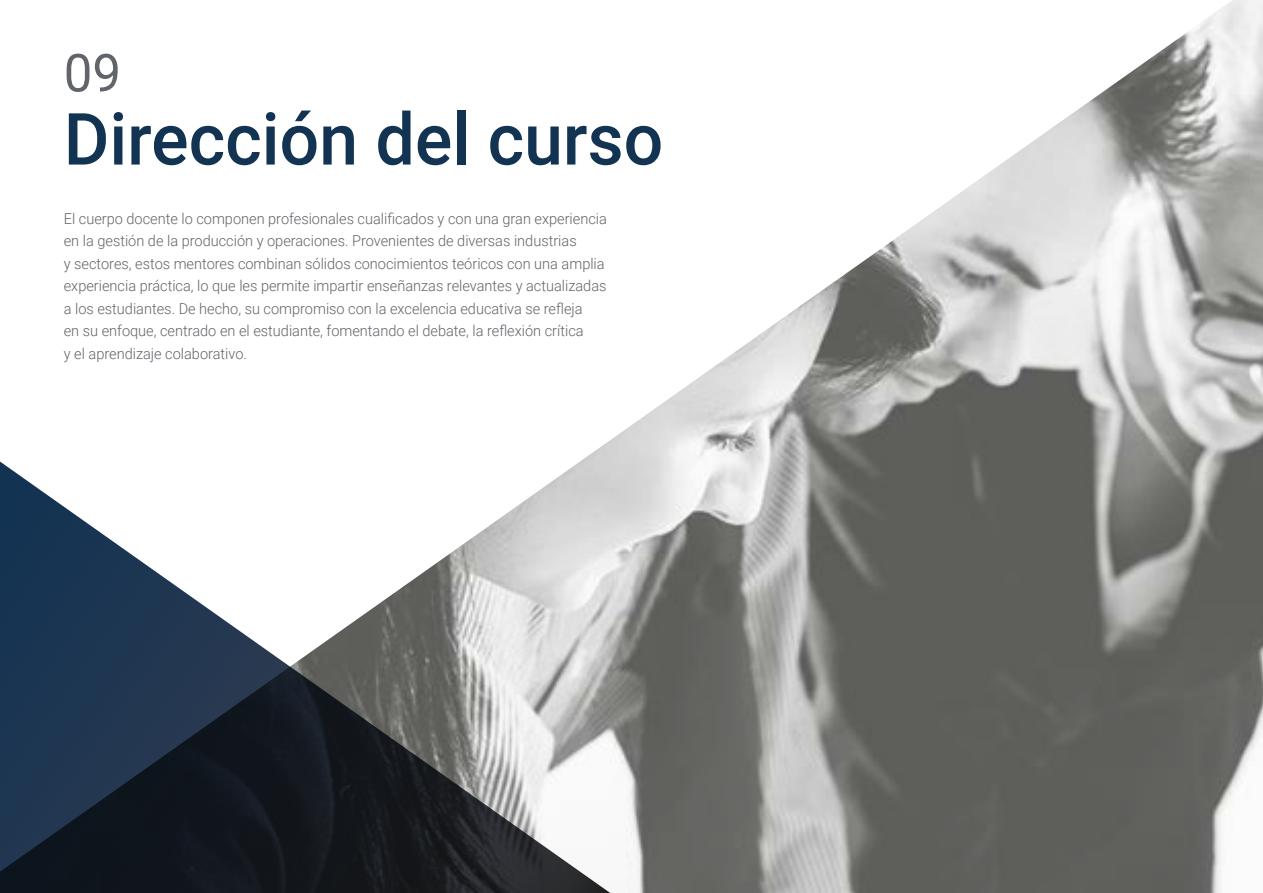
<style>
.page{position:relative;width:1263px;height:893px;background:#fff}
.page>*{position:absolute;margin:0;border:0;box-sizing:border-box;transform-origin:0 0}
.t1{font:500 72px "Roboto";color:#123352}
.t2{font:52.5px "Roboto";color:#61646a}
.t3{font:300 15px/22.5px "Roboto";color:#61646a}
</style>
<div class="page">
<img style="left:602px;top:0;width:661px;height:893px">
<svg style="left:0;top:446px;width:640px;height:447px"></svg>
<h2 class="t2" style="left:64px;top:36px;width:59px">09</h2>
<h1 class="t1" style="left:64px;top:89px;width:601px">Dirección del curso</h1>
<p class="t3" style="left:64px;top:207px;width:545px">El cuerpo docente lo componen profesionales cualificados y con una gran experiencia en la gestión de la producción y operaciones. Provenientes de diversas industrias<br>y sectores, estos mentores combinan sólidos conocimientos teóricos con una amplia experiencia práctica, lo que les permite impartir enseñanzas relevantes y actualizadas a los estudiantes. De hecho, su compromiso con la excelencia educativa se refleja<br>en su enfoque, centrado en el estudiante, fomentando el debate, la reflexión crítica<br>y el aprendizaje colaborativo.</p>
</div>
